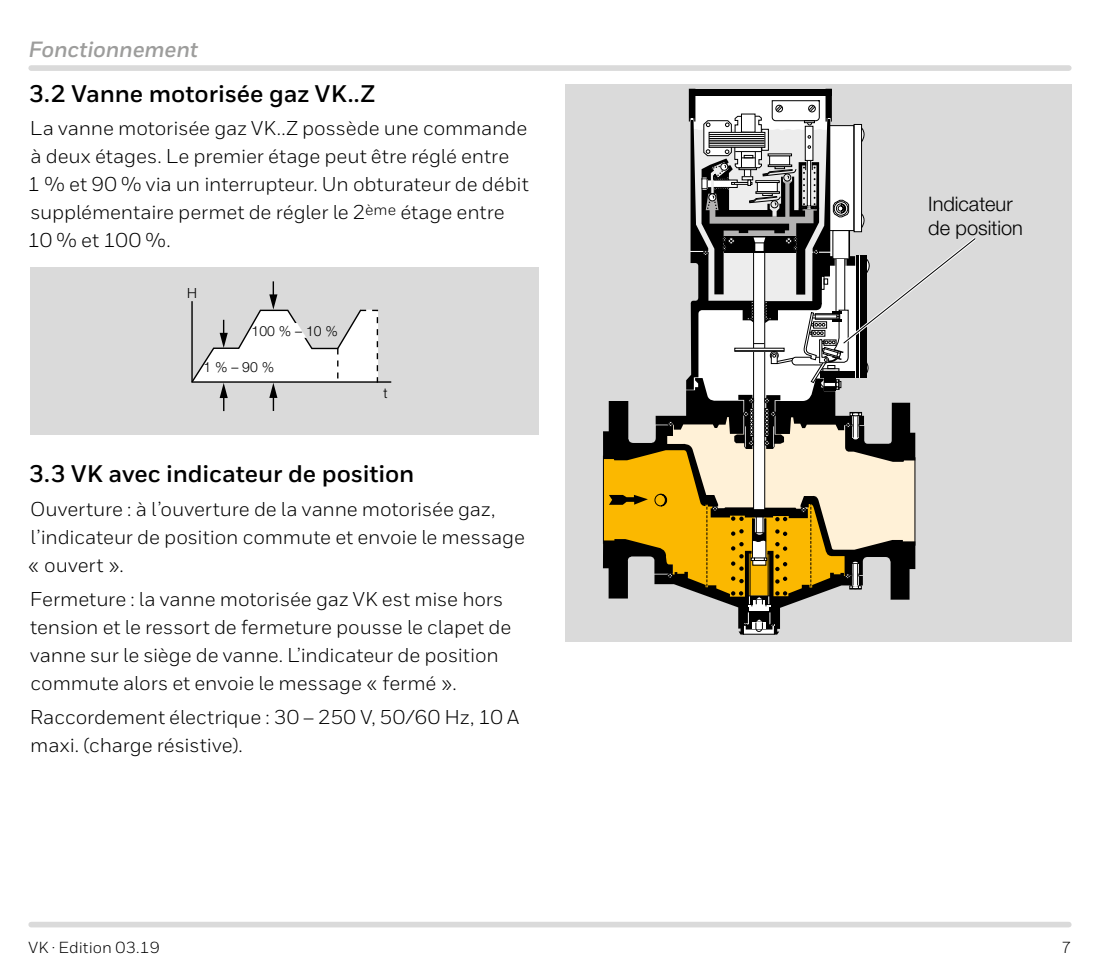
<style>
.page{position:relative;width:1100px;height:970px;background:#fff}
.page>*{position:absolute;margin:0;border:0;box-sizing:border-box;transform-origin:0 0}
.t1{font:700 24px "Honeywell Sans";letter-spacing:-.005em;color:#000}
.t2{font:italic 700 22px "Honeywell Sans";letter-spacing:-.01em;color:#9d9d9c}
.t3{font:20px/28px "Honeywell Sans";letter-spacing:-.005em;color:#000}
.t4{font:300 20px/24px "Helvetica Neue LT Pro";color:#000}
.t5{font:16px "Honeywell Sans";letter-spacing:.005em;color:#000}
.t6{font:300 14px "Helvetica Neue LT Pro";color:#000}
.t7{font:300 14px "Helvetica Neue";color:#000}
</style>
<div class="page">
<div style="left:31px;top:921px;width:1038px;height:6px;background:#dadada"></div>
<div style="left:31px;top:65px;width:1038px;height:6px;background:#dadada"></div>
<div style="left:30px;top:267px;width:508px;height:167px;background:#dadada"></div>
<svg style="left:190px;top:281px;width:203px;height:130px"></svg>
<div style="left:565px;top:85px;width:506px;height:557px;background:#dadada"></div>
<svg style="left:603px;top:89px;width:376px;height:545px;background:#bcb5a4"></svg>
<p class="t2" style="left:28px;top:36px;width:171px">Fonctionnement</p>
<p class="t1" style="left:29px;top:79px;width:347px">3.2 Vanne motorisée gaz VK..Z</p>
<p class="t3" style="left:28px;top:114px;width:502px">La vanne motorisée gaz VK..Z possède une commande à deux étages. Le premier étage peut être réglé entre<br>1 % et 90 % via un interrupteur. Un obturateur de débit supplémentaire permet de régler le 2<sup>ème</sup> étage entre 10 % et 100 %.</p>
<p class="t7" style="left:187px;top:285px;width:11px">H</p>
<p class="t6" style="left:252px;top:322px;width:88px">100 % – 10 %</p>
<p class="t6" style="left:203px;top:359px;width:72px">1 % – 90 %</p>
<p class="t7" style="left:383px;top:384px;width:6px">t</p>
<p class="t1" style="left:29px;top:459px;width:387px">3.3 VK avec indicateur de position</p>
<p class="t3" style="left:28px;top:495px;width:499px">Ouverture : à l’ouverture de la vanne motorisée gaz, l’indicateur de position commute et envoie le message « ouvert ».</p>
<p class="t3" style="left:30px;top:585px;width:483px">Fermeture : la vanne motorisée gaz VK est mise hors tension et le ressort de fermeture pousse le clapet de vanne sur le siège de vanne. L’indicateur de position commute alors et envoie le message « fermé ».</p>
<p class="t3" style="left:30px;top:702px;width:491px">Raccordement électrique : 30 – 250 V, 50/60 Hz, 10 A maxi. (charge résistive).</p>
<p class="t4" style="left:928px;top:191px;width:96px">Indicateur de position</p>
<p class="t5" style="left:28px;top:937px;width:133px">VK · Edition 03.19</p>
<p class="t5" style="left:1061px;top:937px;width:11px">7</p>
</div>
